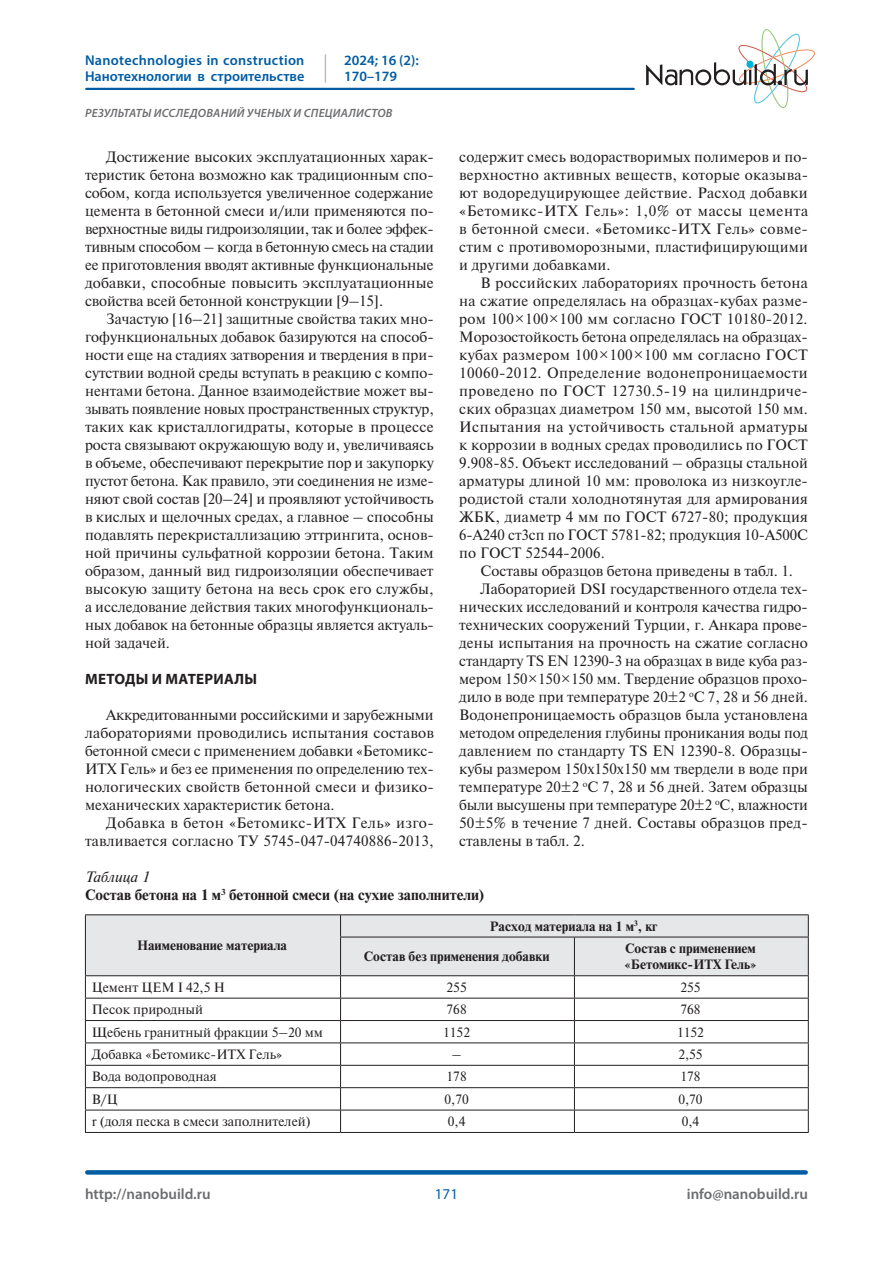
<style>
.page{position:relative;width:893px;height:1263px;background:#fff}
.page>*{position:absolute;margin:0;border:0;box-sizing:border-box;transform-origin:0 0}
.t1{font:15px/18px "Newton";color:#231f20;text-align:justify}
.t2{font:700 15px/18px "Newton";color:#231f20}
.t3{font:600 15px "Myriad Pro";color:#6c6d70}
.t4{font:700 15px "Myriad Pro";letter-spacing:.02em;color:#231f20}
.t5{font:15px "Myriad Pro";color:#015ca3}
.t6{font:600 14.25px/16.5px "Myriad Pro";letter-spacing:.005em;color:#015ca3}
.t7{font:13.5px "Newton";color:#231f20}
.t8{font:700 13.5px/16.5px "Newton";color:#231f20}
.t9{font:italic 600 12px "Myriad Pro";letter-spacing:.02em;color:#6c6d70}
.s1{font-weight:400;font-style:italic}
</style>
<div class="page">
<svg style="left:646px;top:29px;width:169px;height:79px"></svg>
<div style="left:87px;top:1170px;width:719px;height:5px;background:#015ca3"></div>
<hr style="left:86px;top:88px;width:548px;height:2px;background:#015ca3">
<svg style="left:325px;top:55px;width:1px;height:27px"></svg>
<hr style="left:85px;top:914px;width:256px;height:1px;background:#231f20">
<hr style="left:341px;top:914px;width:233px;height:1px;background:#231f20">
<hr style="left:574px;top:914px;width:235px;height:1px;background:#231f20">
<hr style="left:85px;top:1132px;width:256px;height:1px;background:#231f20">
<hr style="left:341px;top:1132px;width:233px;height:1px;background:#231f20">
<hr style="left:574px;top:1132px;width:235px;height:1px;background:#231f20">
<svg style="left:85px;top:915px;width:724px;height:217px"></svg>
<p class="t6" style="left:85px;top:51px;width:221px">Nanotechnologies in construction<br>Нанотехнологии в строительстве</p>
<p class="t6" style="left:344px;top:51px;width:76px">2024; 16 (2):<br>170–179</p>
<p class="t9" style="left:85px;top:105px;width:309px">РЕЗУЛЬТАТЫ ИССЛЕДОВАНИЙ УЧЕНЫХ И СПЕЦИАЛИСТОВ</p>
<p class="t1" style="left:85px;top:147px;width:350px;text-indent:21px">Достижение высоких эксплуатационных харак&shy;теристик бетона возможно как традиционным спо&shy;собом, когда используется увеличенное содержание цемента в бетонной смеси и/или применяются по&shy;верхностные виды гидроизоляции, так и более эффек&shy;тивным способом – когда в бетонную смесь на стадии ее приготовления вводят активные функциональные добавки, способные повысить эксплуатационные свойства всей бетонной конструкции [9–15].</p>
<p class="t1" style="left:85px;top:309px;width:350px;text-indent:21px">Зачастую [16–21] защитные свойства таких мно&shy;гофункциональных добавок базируются на способ&shy;ности еще на стадиях затворения и твердения в при&shy;сутствии водной среды вступать в реакцию с компо&shy;нентами бетона. Данное взаимодействие может вы&shy;зывать появление новых пространственных структур, таких как кристаллогидраты, которые в процессе роста связывают окружающую воду и, увеличиваясь в объеме, обеспечивают перекрытие пор и закупорку пустот бетона. Как правило, эти соединения не изме&shy;няют свой состав [20–24] и проявляют устойчивость в кислых и щелочных средах, а главное – способны подавлять перекристаллизацию эттрингита, основ&shy;ной причины сульфатной коррозии бетона. Таким образом, данный вид гидроизоляции обеспечивает высокую защиту бетона на весь срок его службы, а исследование действия таких многофункциональ&shy;ных добавок на бетонные образцы является актуаль&shy;ной задачей.</p>
<p class="t4" style="left:85px;top:669px;width:174px">МЕТОДЫ И МАТЕРИАЛЫ</p>
<p class="t1" style="left:85px;top:705px;width:350px;text-indent:21px">Аккредитованными российскими и зарубежными лабораториями проводились испытания составов бетонной смеси с применением добавки «Бетомикс-ИТХ Гель» и без ее применения по определению тех&shy;нологических свойств бетонной смеси и физико&shy;механических характеристик бетона.</p>
<p class="t1" style="left:85px;top:813px;width:350px;text-align:right">Добавка в бетон «Бетомикс-ИТХ Гель» изго&shy;тавливается согласно ТУ 5745-047-04740886-2013,</p>
<p class="t1" style="left:459px;top:147px;width:350px">содержит смесь водорастворимых полимеров и по&shy;верхностно активных веществ, которые оказыва&shy;ют водоредуцирующее действие. Расход добавки «Бетомикс-ИТХ Гель»: 1,0% от массы цемента в бетонной смеси. «Бетомикс-ИТХ Гель» совме&shy;стим с противоморозными, пластифицирующими и другими добавками.</p>
<p class="t1" style="left:459px;top:273px;width:350px;text-indent:21px">В российских лабораториях прочность бетона на сжатие определялась на образцах-кубах разме&shy;ром 100×100×100 мм согласно ГОСТ 10180-2012.<br>Морозостойкость бетона определялась на образцах&shy;кубах размером 100×100×100 мм согласно ГОСТ 10060-2012. Определение водонепроницаемости проведено по ГОСТ 12730.5-19 на цилиндриче&shy;ских образцах диаметром 150 мм, высотой 150 мм.<br>Испытания на устойчивость стальной арматуры к коррозии в водных средах проводились по ГОСТ 9.908-85. Объект исследований – образцы стальной арматуры длиной 10 мм: проволока из низкоугле&shy;родистой стали холоднотянутая для армирования ЖБК, диаметр 4 мм по ГОСТ 6727-80; продукция 6-А240 ст3сп по ГОСТ 5781-82; продукция 10-А500С по ГОСТ 52544-2006.</p>
<p class="t1" style="left:480px;top:561px;width:314px">Составы образцов бетона приведены в табл. 1.</p>
<p class="t1" style="left:480px;top:579px;width:329px">Лабораторией DSI государственного отдела тех-</p>
<p class="t1" style="left:459px;top:597px;width:350px">нических исследований и контроля качества гидро-</p>
<p class="t1" style="left:459px;top:615px;width:350px">технических сооружений Турции, г. Анкара прове-</p>
<p class="t1" style="left:459px;top:633px;width:350px">дены испытания на прочность на сжатие согласно</p>
<p class="t1" style="left:459px;top:651px;width:350px">стандарту TS EN 12390-3 на образцах в виде куба раз-</p>
<p class="t1" style="left:459px;top:669px;width:350px">мером 150×150×150 мм. Твердение образцов прохо-</p>
<p class="t1" style="left:459px;top:687px;width:350px">дило в воде при температуре 20±2 <sup>о</sup>С 7, 28 и 56 дней.</p>
<p class="t1" style="left:459px;top:705px;width:350px">Водонепроницаемость образцов была установлена</p>
<p class="t1" style="left:459px;top:723px;width:350px">методом определения глубины проникания воды под</p>
<p class="t1" style="left:459px;top:741px;width:350px">давлением по стандарту TS EN 12390-8. Образцы-</p>
<p class="t1" style="left:459px;top:759px;width:350px">кубы размером 150х150х150 мм твердели в воде при</p>
<p class="t1" style="left:459px;top:777px;width:350px">температуре 20±2 <sup>о</sup>С 7, 28 и 56 дней. Затем образцы</p>
<p class="t1" style="left:459px;top:795px;width:350px">были высушены при температуре 20±2 <sup>о</sup>С, влажности</p>
<p class="t1" style="left:459px;top:813px;width:350px">50±5% в течение 7 дней. Составы образцов пред-</p>
<p class="t1" style="left:459px;top:831px;width:127px">ставлены в табл. 2.</p>
<p class="t2" style="left:85px;top:868px;width:400px"><span class="s1">Таблица 1<br></span>Состав бетона на 1 м<sup>3</sup> бетонной смеси (на сухие заполнители)</p>
<p class="t8" style="left:137px;top:937px;width:152px">Наименование материала</p>
<p class="t8" style="left:490px;top:918px;width:169px">Расход материала на 1 м<sup>3</sup>, кг</p>
<p class="t8" style="left:364px;top:948px;width:187px">Состав без применения добавки</p>
<p class="t8" style="left:624px;top:940px;width:133px">Состав с применением «Бетомикс-ИТХ Гель»</p>
<p class="t7" style="left:92px;top:977px;width:135px">Цемент ЦЕМ I 42,5 Н</p>
<p class="t7" style="left:446px;top:977px;width:22px">255</p>
<p class="t7" style="left:680px;top:977px;width:22px">255</p>
<p class="t7" style="left:92px;top:999px;width:113px">Песок природный</p>
<p class="t7" style="left:446px;top:999px;width:22px">768</p>
<p class="t7" style="left:680px;top:999px;width:22px">768</p>
<p class="t7" style="left:92px;top:1022px;width:233px">Щебень гранитный фракции 5–20 мм</p>
<p class="t7" style="left:443px;top:1022px;width:28px">1152</p>
<p class="t7" style="left:677px;top:1022px;width:28px">1152</p>
<p class="t7" style="left:92px;top:1044px;width:192px">Добавка «Бетомикс-ИТХ Гель»</p>
<p class="t7" style="left:452px;top:1044px;width:11px">–</p>
<p class="t7" style="left:678px;top:1044px;width:26px">2,55</p>
<p class="t7" style="left:92px;top:1067px;width:126px">Вода водопроводная</p>
<p class="t7" style="left:446px;top:1067px;width:22px">178</p>
<p class="t7" style="left:680px;top:1067px;width:22px">178</p>
<p class="t7" style="left:92px;top:1089px;width:27px">В/Ц</p>
<p class="t7" style="left:444px;top:1089px;width:26px">0,70</p>
<p class="t7" style="left:678px;top:1089px;width:26px">0,70</p>
<p class="t7" style="left:92px;top:1111px;width:220px">r (доля песка в смеси заполнителей)</p>
<p class="t7" style="left:448px;top:1111px;width:19px">0,4</p>
<p class="t7" style="left:682px;top:1111px;width:19px">0,4</p>
<p class="t3" style="left:85px;top:1184px;width:127px">http://nanobuild.ru</p>
<p class="t3" style="left:687px;top:1184px;width:123px">info@nanobuild.ru</p>
<p class="t5" style="left:435px;top:1185px;width:25px">171</p>
</div>
